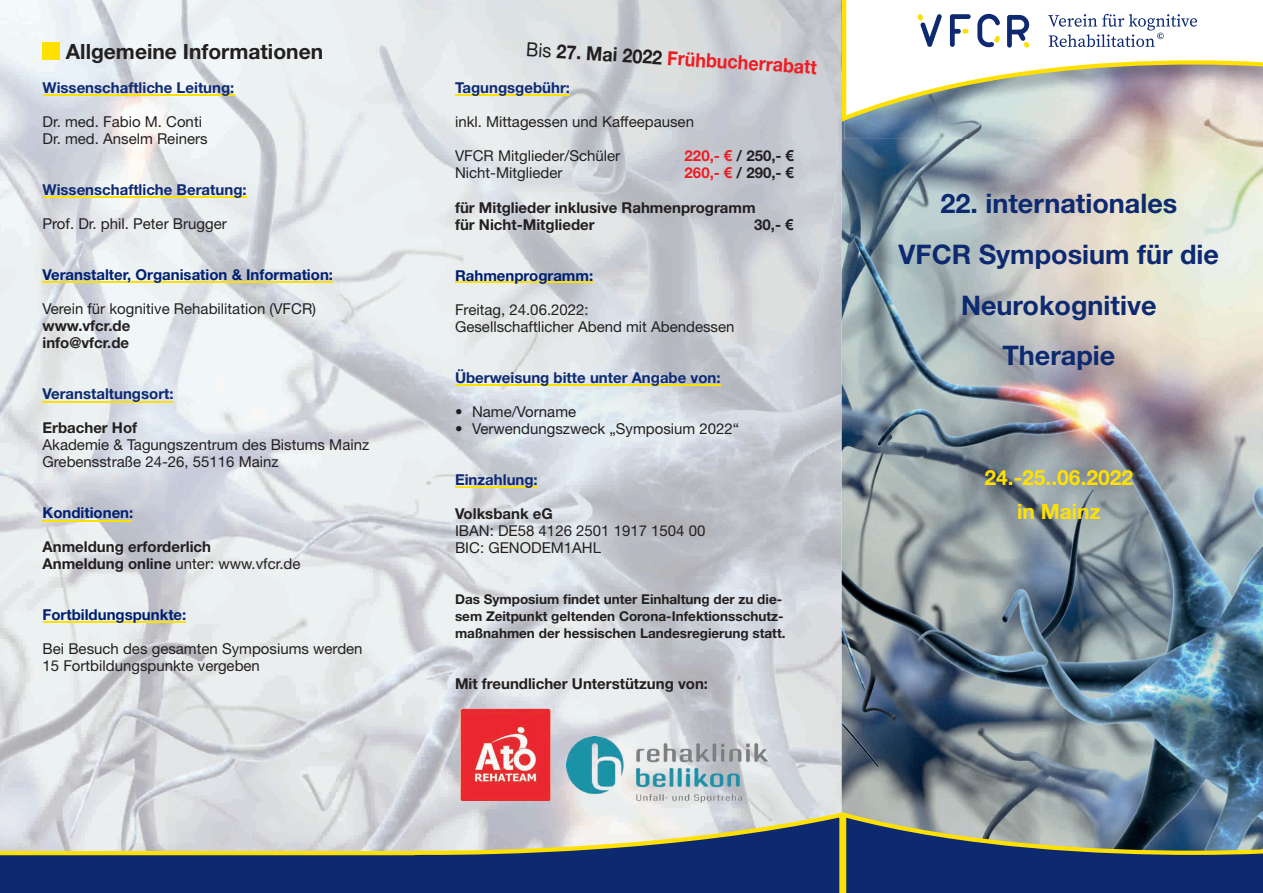
<style>
.page{position:relative;width:1263px;height:893px;background:#fff}
.page>*{position:absolute;margin:0;border:0;box-sizing:border-box;transform-origin:0 0}
.t1{font:700 27px/50.6px "Helvetica Neue";color:#0d2970;text-align:center}
.t2{font:700 21px "Helvetica Neue";color:#231f20}
.t3{font:700 21px/34px "Helvetica Neue";color:#ffe101;text-align:center}
.t4{font:700 19.5px "Helvetica Neue";color:#ee1d23;scale:.92 1}
.t5{font:15px/17px "Helvetica Neue";color:#231f20}
.t6{font:700 15px/17px "Helvetica Neue";color:#231f20}
.t7{font:700 15px "Helvetica Neue";color:#0d2970}
.t8{font:700 15px "Helvetica Neue";color:#001f70}
.t9{font:700 13.5px/17px "Helvetica Neue";color:#231f20}
.s1{font-weight:400}
.s2{font-weight:400;color:#231f20}
.s3{color:#231f20}
.s4{color:#ee1d23}
.s5{font-family:"Arial";color:#ee1d23}
.s6{font-family:"Arial"}
</style>
<div class="page">
<img style="left:841px;top:54px;width:422px;height:758px">
<img style="left:369px;top:0;width:472px;height:735px">
<img style="left:0;top:0;width:369px;height:812px">
<img style="left:526px;top:735px;width:315px;height:77px">
<img style="left:368px;top:735px;width:105px;height:77px">
<img style="left:460px;top:708px;width:90px;height:93px">
<img style="left:844px;top:122px;width:419px;height:17px">
<svg style="left:842px;top:0;width:421px;height:122px"></svg>
<svg style="left:1048px;top:14px;width:149px;height:33px"></svg>
<svg style="left:918px;top:14px;width:24px;height:33px"></svg>
<svg style="left:950px;top:14px;width:21px;height:33px"></svg>
<div style="left:952px;top:29px;width:9px;height:5px;background:#0d2970;border-radius:2px"></div>
<svg style="left:977px;top:14px;width:23px;height:33px"></svg>
<svg style="left:1007px;top:15px;width:22px;height:33px"></svg>
<svg style="left:0;top:812px;width:1263px;height:81px"></svg>
<div style="left:415px;top:855px;width:11px;height:38px;background:#0d2970"></div>
<hr style="left:43px;top:95px;width:191px;height:1px;background:#ffe101">
<hr style="left:43px;top:196px;width:204px;height:2px;background:#ffe101">
<hr style="left:43px;top:401px;width:131px;height:1px;background:#ffe101">
<hr style="left:43px;top:281px;width:290px;height:2px;background:#ffe101">
<hr style="left:43px;top:621px;width:143px;height:1px;background:#ffe101">
<hr style="left:455px;top:95px;width:115px;height:1px;background:#ffe101">
<hr style="left:455px;top:282px;width:137px;height:1px;background:#ffe101">
<hr style="left:455px;top:384px;width:266px;height:1px;background:#ffe101">
<hr style="left:43px;top:520px;width:89px;height:1px;background:#ffe101">
<hr style="left:455px;top:486px;width:83px;height:1px;background:#ffe101">
<div style="left:43px;top:43px;width:17px;height:17px;background:#ffe101"></div>
<img style="left:567px;top:736px;width:200px;height:66px">
<h2 class="t2" style="left:66px;top:38px;width:259px">Allgemeine Informationen</h2>
<p class="t7" style="left:43px;top:78px;width:193px">Wissenschaftliche Leitung:</p>
<p class="t5" style="left:43px;top:113px;width:167px">Dr. med. Fabio M. Conti<br>Dr. med. Anselm Reiners</p>
<p class="t7" style="left:43px;top:180px;width:206px">Wissenschaftliche Beratung:</p>
<p class="t5" style="left:43px;top:215px;width:186px">Prof. Dr. phil. Peter Brugger</p>
<p class="t8" style="left:43px;top:265px;width:292px">Veranstalter, Organisation &amp; Information:</p>
<p class="t5" style="left:43px;top:300px;width:275px">Verein für kognitive Rehabilitation (VFCR)</p>
<p class="t6" style="left:43px;top:317px;width:89px">www.vfcr.de info@vfcr.de</p>
<p class="t7" style="left:43px;top:385px;width:133px">Veranstaltungsort:</p>
<p class="t6" style="left:43px;top:419px;width:96px">Erbacher Hof</p>
<p class="t5" style="left:43px;top:436px;width:328px">Akademie &amp; Tagungszentrum des Bistums Mainz<br>Grebensstraße 24-26, 55116 Mainz</p>
<p class="t8" style="left:43px;top:504px;width:92px">Konditionen:</p>
<p class="t6" style="left:43px;top:538px;width:259px">Anmeldung erforderlich<br>Anmeldung online <span class="s1">unter: www.vfcr.de</span></p>
<p class="t8" style="left:43px;top:606px;width:145px">Fortbildungspunkte:</p>
<p class="t5" style="left:43px;top:640px;width:322px">Bei Besuch des gesamten Symposiums werden<br>15 Fortbildungspunkte vergeben</p>
<h3 class="t4" style="left:527px;top:39px;width:318px;rotate:3deg"><span class="s2">Bis</span> <span class="s3">27. Mai 2022</span> Frühbucherrabatt</h3>
<p class="t7" style="left:455px;top:79px;width:117px">Tagungsgebühr:</p>
<p class="t5" style="left:455px;top:113px;width:240px">inkl. Mittagessen und Kaffeepausen</p>
<p class="t5" style="left:455px;top:147px;width:167px">VFCR Mitglieder/Schüler</p>
<p class="t6" style="left:685px;top:147px;width:111px"><span class="s4">220,-</span> <span class="s5">€</span> / 250,- <span class="s6">€</span></p>
<p class="t5" style="left:455px;top:164px;width:109px">Nicht-Mitglieder</p>
<p class="t6" style="left:685px;top:164px;width:111px"><span class="s4">260,-</span> <span class="s5">€</span> / 290,- <span class="s6">€</span></p>
<p class="t6" style="left:455px;top:198px;width:302px">für Mitglieder inklusive Rahmenprogramm für Nicht-Mitglieder</p>
<p class="t6" style="left:754px;top:215px;width:41px">30,- <span class="s6">€</span></p>
<p class="t8" style="left:455px;top:266px;width:140px">Rahmenprogramm:</p>
<p class="t5" style="left:455px;top:301px;width:281px">Freitag, 24.06.2022:<br>Gesellschaftlicher Abend mit Abendessen</p>
<p class="t7" style="left:455px;top:368px;width:267px">Überweisung bitte unter Angabe von:</p>
<p class="t5" style="left:455px;top:403px;width:123px">• Name/Vorname</p>
<p class="t5" style="left:455px;top:420px;width:286px">• Verwendungszweck „Symposium 2022“</p>
<p class="t7" style="left:455px;top:470px;width:84px">Einzahlung:</p>
<p class="t6" style="left:455px;top:505px;width:99px">Volksbank eG</p>
<p class="t5" style="left:455px;top:522px;width:252px">IBAN: DE58 4126 2501 1917 1504 00<br>BIC: GENODEM1AHL</p>
<p class="t9" style="left:455px;top:590px;width:332px">Das Symposium findet unter Einhaltung der zu die&shy;sem Zeitpunkt geltenden Corona-Infektionsschutz&shy;maßnahmen der hessischen Landesregierung statt.</p>
<p class="t6" style="left:455px;top:675px;width:255px">Mit freundlicher Unterstützung von:</p>
<h1 class="t1" style="left:899px;top:178px;width:322px">22. internationales<br>VFCR Symposium für die<br>Neurokognitive<br>Therapie</h1>
<h2 class="t3" style="left:984px;top:460px;width:150px">24.-25..06.2022 in Mainz</h2>
</div>
